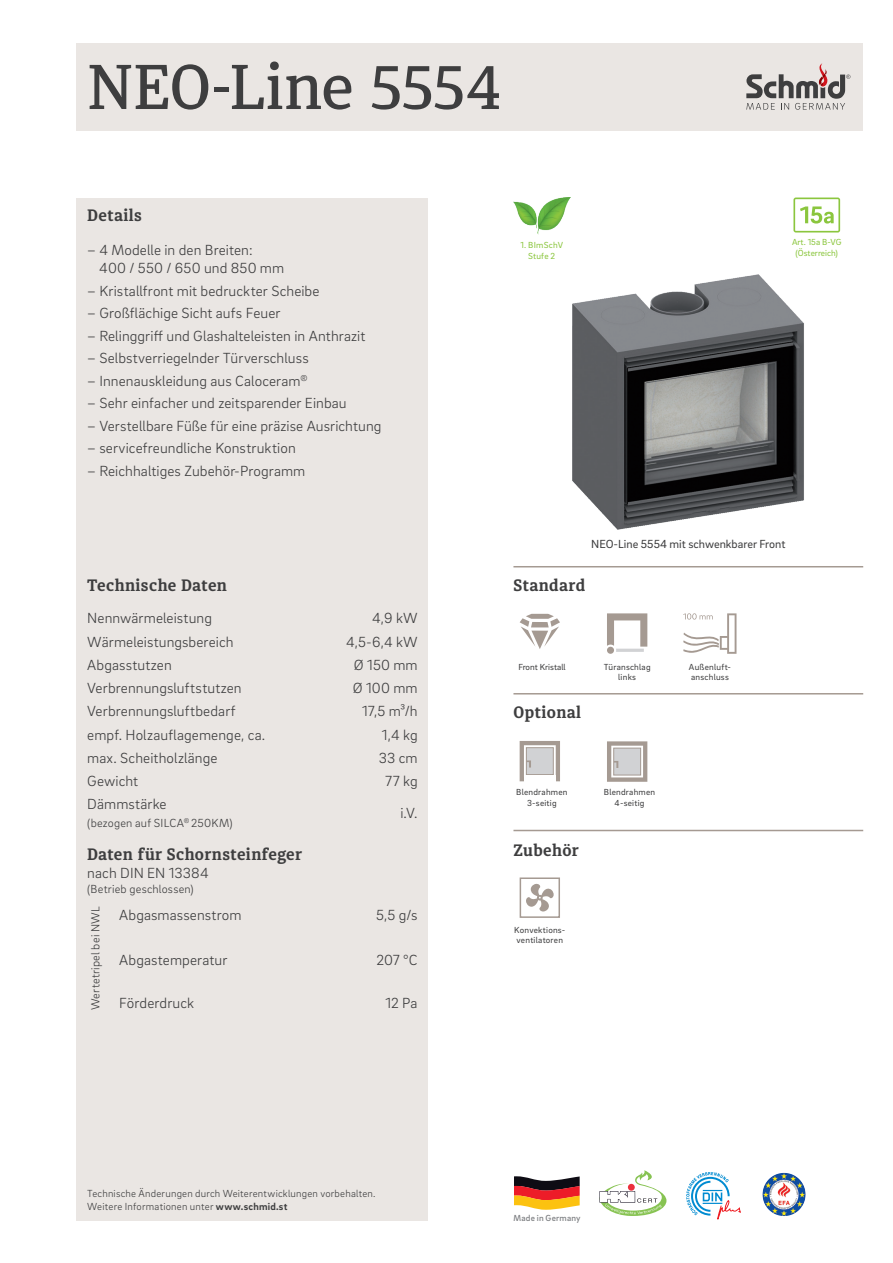
<style>
.page{position:relative;width:893px;height:1263px;background:#fff}
.page>*{position:absolute;margin:0;border:0;box-sizing:border-box;transform-origin:0 0}
.t1{font:500 63px "Diaria Pro";letter-spacing:-.015em;color:#3e3e3f}
.t2{font:700 16.5px "Diaria Pro";letter-spacing:.025em;color:#3e3e3f}
.t3{font:300 15px/23.2px "Brix Sans";letter-spacing:.005em;color:#3e3e3f}
.t4{font:300 12px "Brix Sans";letter-spacing:.015em;color:#3e3e3f}
.t5{font:12px "Brix Sans";color:#3e3e3f}
.t6{font:300 10.5px/12.6px "Brix Sans";letter-spacing:.02em;color:#3e3e3f}
.t7{font:9px/10.8px "Brix Sans";letter-spacing:.025em;color:#3e3e3f;text-align:center}
.t8{font:9px/10.8px "Brix Sans";color:#8bc63e;text-align:center}
.t9{font:9px/10.8px "Brix Sans";letter-spacing:.025em;color:#8bc63e;text-align:center}
.t10{font:500 9px "Brix Sans";letter-spacing:.025em;color:#808285}
.t11{font:9px "Brix Sans";color:#3e3e3f}
.s1{font-weight:700}
</style>
<div class="page">
<div style="left:77px;top:198px;width:351px;height:1022px;background:#eae6e3"></div>
<div style="left:77px;top:43px;width:786px;height:87px;background:#eae6e3"></div>
<svg style="left:746px;top:63px;width:104px;height:47px"></svg>
<svg style="left:686px;top:1172px;width:55px;height:48px"></svg>
<img style="left:763px;top:1173px;width:21px;height:15px">
<svg style="left:514px;top:1176px;width:66px;height:34px;background:#b66b3e"></svg>
<svg style="left:599px;top:1170px;width:67px;height:46px"></svg>
<img style="left:513px;top:198px;width:57px;height:36px">
<svg style="left:793px;top:198px;width:47px;height:34px"></svg>
<img style="left:573px;top:274px;width:231px;height:255px">
<hr style="left:513px;top:566px;width:350px;height:1px;background:#a59a92">
<svg style="left:683px;top:613px;width:53px;height:41px"></svg>
<hr style="left:513px;top:693px;width:350px;height:1px;background:#a59a92">
<hr style="left:513px;top:830px;width:350px;height:1px;background:#a59a92">
<svg style="left:607px;top:613px;width:40px;height:39px"></svg>
<div style="left:607px;top:647px;width:7px;height:7px;background:#a59a92;border-radius:50%"></div>
<svg style="left:520px;top:741px;width:40px;height:40px"></svg>
<div style="left:524px;top:775px;width:32px;height:7px;background:#fff"></div>
<svg style="left:607px;top:741px;width:40px;height:41px;background:#c4bfbd"></svg>
<svg style="left:526px;top:884px;width:28px;height:28px"></svg>
<div style="left:520px;top:877px;width:40px;height:41px;border:2px solid #a59a92"></div>
<svg style="left:520px;top:614px;width:40px;height:35px"></svg>
<h1 class="t1" style="left:87px;top:49px;width:416px">NEO-Line 5554</h1>
<p class="t2" style="left:87px;top:205px;width:56px">Details</p>
<p class="t3" style="left:99px;top:241px;width:187px;line-height:18px;text-indent:-12px">– 4 Modelle in den Breiten:<br>400 / 550 / 650 und 850 mm</p>
<p class="t3" style="left:87px;top:279px;width:234px">– Kristallfront mit bedruckter Scheibe</p>
<p class="t3" style="left:87px;top:301px;width:195px">– Großflächige Sicht aufs Feuer</p>
<p class="t3" style="left:87px;top:324px;width:280px">– Relinggriff und Glashalteleisten in Anthrazit</p>
<p class="t3" style="left:87px;top:346px;width:223px">– Selbstverriegelnder Türverschluss</p>
<p class="t3" style="left:87px;top:369px;width:222px">– Innenauskleidung aus Caloceram<sup>®</sup></p>
<p class="t3" style="left:87px;top:391px;width:261px">– Sehr einfacher und zeitsparender Einbau</p>
<p class="t3" style="left:87px;top:414px;width:296px">– Verstellbare Füße für eine präzise Ausrichtung</p>
<p class="t3" style="left:87px;top:436px;width:210px">– servicefreundliche Konstruktion</p>
<p class="t3" style="left:87px;top:459px;width:220px">– Reichhaltiges Zubehör-Programm</p>
<p class="t2" style="left:87px;top:575px;width:141px">Technische Daten</p>
<p class="t3" style="left:87px;top:606px;width:179px">Nennwärmeleistung<br>Wärmeleistungsbereich<br>Abgasstutzen<br>Verbrennungsluftstutzen<br>Verbrennungsluftbedarf empf. Holzauflagemenge, ca. max. Scheitholzlänge<br>Gewicht<br>Dämmstärke</p>
<p class="t4" style="left:87px;top:815px;width:147px">(bezogen auf SILCA<sup>®</sup> 250KM)</p>
<p class="t2" style="left:87px;top:844px;width:216px">Daten für Schornsteinfeger</p>
<p class="t3" style="left:87px;top:861px;width:123px">nach DIN EN 13384</p>
<p class="t4" style="left:87px;top:881px;width:108px">(Betrieb geschlossen)</p>
<p class="t4" style="left:88px;top:1010px;width:105px;rotate:-90deg">Wertetripel bei NWL</p>
<p class="t3" style="left:119px;top:903px;width:124px">Abgasmassenstrom</p>
<p class="t3" style="left:119px;top:947px;width:110px">Abgastemperatur</p>
<p class="t3" style="left:119px;top:990px;width:77px">Förderdruck</p>
<p class="t3" style="left:346px;top:606px;width:73px;text-align:right">4,9 kW<br>4,5-6,4 kW<br>Ø 150 mm<br>Ø 100 mm<br>17,5 m³/h<br>1,4 kg<br>33 cm<br>77 kg</p>
<p class="t3" style="left:400px;top:801px;width:19px">i.V.</p>
<p class="t3" style="left:376px;top:903px;width:43px">5,5 g/s</p>
<p class="t3" style="left:376px;top:947px;width:43px">207 °C</p>
<p class="t3" style="left:385px;top:990px;width:34px">12 Pa</p>
<p class="t9" style="left:520px;top:239px;width:44px">1. BImSchV<br>Stufe 2</p>
<p class="t8" style="left:792px;top:237px;width:51px">Art. 15a B-VG (Österreich)</p>
<p class="t5" style="left:591px;top:537px;width:196px">NEO-Line 5554 mit schwenkbarer Front</p>
<p class="t2" style="left:513px;top:575px;width:73px">Standard</p>
<p class="t11" style="left:518px;top:661px;width:49px">Front Kristall</p>
<p class="t2" style="left:514px;top:702px;width:69px">Optional</p>
<p class="t7" style="left:604px;top:661px;width:48px">Türanschlag links</p>
<p class="t7" style="left:516px;top:786px;width:53px">Blendrahmen<br>3-seitig</p>
<p class="t2" style="left:513px;top:840px;width:67px">Zubehör</p>
<p class="t7" style="left:604px;top:786px;width:53px">Blendrahmen<br>4-seitig</p>
<p class="t7" style="left:514px;top:924px;width:53px;text-align:left">Konvektions&shy;ventilatoren</p>
<p class="t7" style="left:689px;top:661px;width:44px;text-align:left">Außenluft&shy;anschluss</p>
<p class="t6" style="left:87px;top:1187px;width:290px">Technische Änderungen durch Weiterentwicklungen vorbehalten.<br>Weitere Informationen unter <span class="s1">www.schmid.st</span></p>
<p class="t10" style="left:513px;top:1212px;width:69px">Made in Germany</p>
</div>
